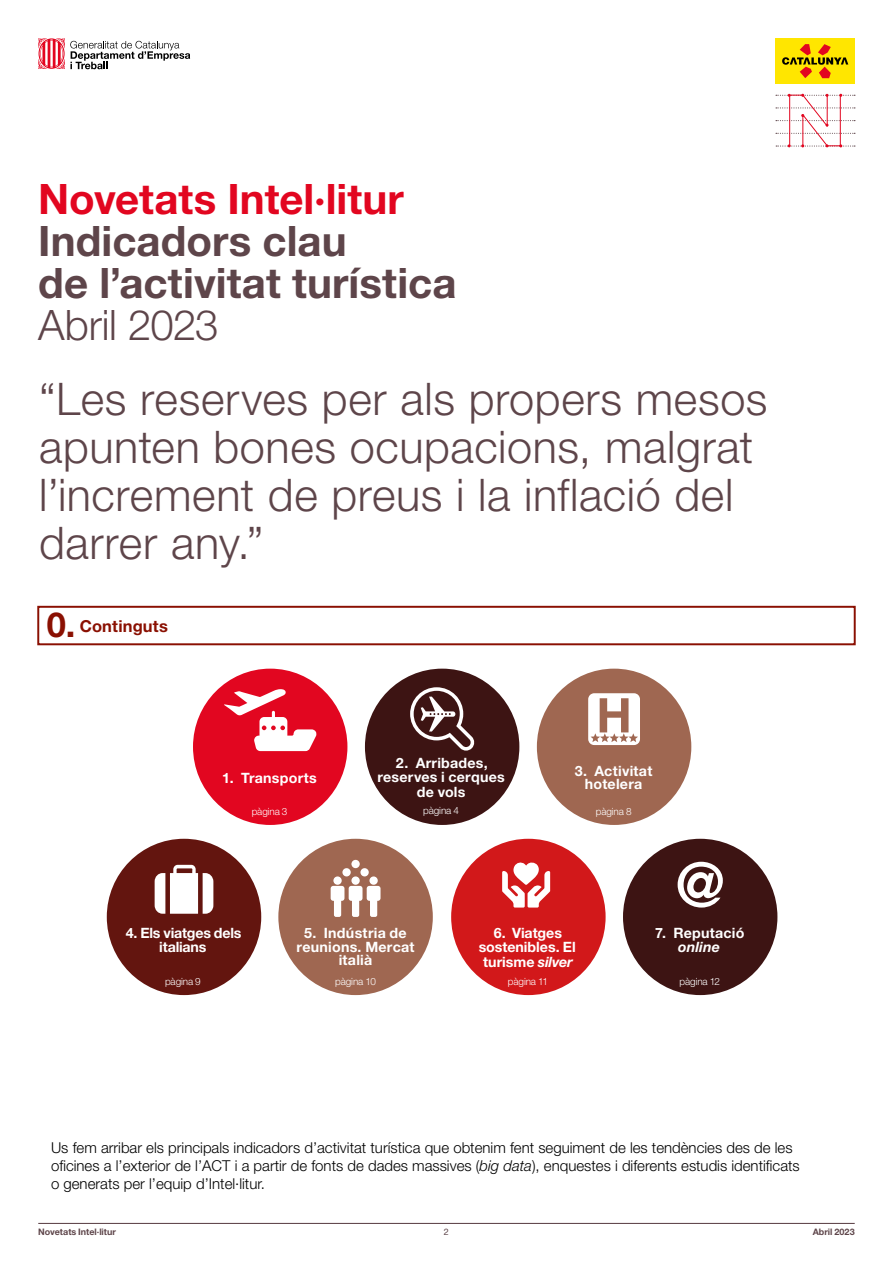
<style>
.page{position:relative;width:893px;height:1263px;background:#fff}
.page>*{position:absolute;margin:0;border:0;box-sizing:border-box;transform-origin:0 0}
.t1{font:300 45px/48px "Helvetica Neue LT Std";letter-spacing:.015em;color:#5e454a}
.t2{font:700 42px/42px "Helvetica Neue LT Std";color:#5e454a}
.t3{font:700 16.5px "Helvetica Neue LT Std";letter-spacing:.01em;color:#8a1002}
.Text_apartat_0{font:300 15px/18px "Helvetica Neue LT Std";color:#000}
.Índex{font:700 14.25px/13.5px "Helvetica Neue LT Std";letter-spacing:.015em;color:#fff;text-align:center}
.Índex-2{font:700 14.25px/13.5px "Helvetica Neue LT Std";letter-spacing:-.015em;color:#fff;text-align:center}
.Índex-3{font:700 14.25px/13.5px "Helvetica Neue LT Std";letter-spacing:-.005em;color:#fff;text-align:center}
.Índex-4{font:300 9.9px "Helvetica Neue LT Std";letter-spacing:-.01em;color:#fff}
.t4{font:700 9px "Helvetica Neue LT Std";color:#5e454a}
.t5{font:9px "Helvetica Neue LT Std";color:#5e454a}
.s1{color:#e20620}
.s2{font-weight:300}
.s3{font-size:34.5px}
.s4{font-style:italic}
</style>
<div class="page">
<hr style="left:38px;top:1223px;width:817px;height:1px;background:#5e454a">
<div style="left:776px;top:38px;width:79px;height:46px;background:#ffe600"></div>
<svg style="left:782px;top:44px;width:66px;height:34px"></svg>
<svg style="left:776px;top:94px;width:79px;height:53px"></svg>
<svg style="left:38px;top:38px;width:152px;height:31px"></svg>
<div style="left:451px;top:839px;width:155px;height:156px;background:#d2181a;border-radius:50%"></div>
<svg style="left:502px;top:862px;width:48px;height:45px"></svg>
<div style="left:623px;top:839px;width:154px;height:156px;background:#3d1413;border-radius:50%"></div>
<svg style="left:678px;top:862px;width:45px;height:45px"></svg>
<div style="left:193px;top:669px;width:154px;height:156px;background:#e20620;border-radius:50%"></div>
<svg style="left:224px;top:689px;width:93px;height:62px"></svg>
<div style="left:537px;top:669px;width:154px;height:156px;background:#9f6751;border-radius:50%"></div>
<div style="left:588px;top:693px;width:52px;height:52px;background:#fff;border-radius:6px"></div>
<svg style="left:591px;top:698px;width:47px;height:44px"></svg>
<div style="left:365px;top:669px;width:154px;height:156px;background:#3d1413;border-radius:50%"></div>
<svg style="left:410px;top:687px;width:65px;height:64px"></svg>
<div style="left:107px;top:839px;width:154px;height:156px;background:#63150f;border-radius:50%"></div>
<svg style="left:155px;top:865px;width:58px;height:49px"></svg>
<div style="left:278px;top:839px;width:155px;height:156px;background:#9f6751;border-radius:50%"></div>
<div style="left:333px;top:876px;width:9px;height:9px;background:#fff;border-radius:50%"></div>
<div style="left:351px;top:876px;width:9px;height:9px;background:#fff;border-radius:50%"></div>
<div style="left:369px;top:876px;width:9px;height:9px;background:#fff;border-radius:50%"></div>
<svg style="left:331px;top:886px;width:50px;height:31px"></svg>
<div style="left:351px;top:860px;width:9px;height:8px;background:#fff;border-radius:50%"></div>
<div style="left:342px;top:868px;width:9px;height:8px;background:#fff;border-radius:50%"></div>
<div style="left:360px;top:868px;width:9px;height:8px;background:#fff;border-radius:50%"></div>
<div style="left:37px;top:606px;width:819px;height:39px;border:2px solid #8a1002"></div>
<h2 class="t2" style="left:38px;top:177px;width:420px"><span class="s1">Novetats Intel·litur<br></span>Indicadors clau<br>de l’activitat turística<br><span class="s2">Abril 2023</span></h2>
<h2 class="t1" style="left:39px;top:374px;width:730px">“Les reserves per als propers mesos apunten bones ocupacions, malgrat l’increment de preus i la inflació del darrer any.”</h2>
<h3 class="t3" style="left:47px;top:616px;width:123px"><span class="s3">0.</span> Continguts</h3>
<p class="Índex" style="left:222px;top:770px;width:96px">1. Transports</p>
<p class="Índex-4" style="left:252px;top:805px;width:37px">pàgina 3</p>
<p class="Índex" style="left:377px;top:756px;width:129px">2. Arribades, reserves i cerques</p>
<p class="Índex" style="left:417px;top:784px;width:50px">de vols</p>
<p class="Índex-4" style="left:423px;top:805px;width:37px">pàgina 4</p>
<p class="Índex" style="left:575px;top:764px;width:79px">3. Activitat hotelera</p>
<p class="Índex-4" style="left:596px;top:805px;width:37px">pàgina 8</p>
<p class="Índex-2" style="left:126px;top:926px;width:117px">4. Els viatges dels italians</p>
<p class="Índex-4" style="left:165px;top:975px;width:37px">pàgina 9</p>
<p class="Índex" style="left:297px;top:926px;width:120px">5. Indústria de reunions. Mercat italià</p>
<p class="Índex-4" style="left:335px;top:975px;width:42px">pàgina 10</p>
<p class="Índex-3" style="left:479px;top:926px;width:98px">6. Viatges sostenibles. El</p>
<p class="Índex" style="left:483px;top:954px;width:91px">turisme <span class="s4">silver</span></p>
<p class="Índex-4" style="left:508px;top:975px;width:42px">pàgina 11</p>
<p class="Índex" style="left:655px;top:926px;width:91px">7. Reputació <span class="s4">online</span></p>
<p class="Índex-4" style="left:680px;top:975px;width:42px">pàgina 12</p>
<p class="Text_apartat_0" style="left:51px;top:1138px;width:750px">Us fem arribar els principals indicadors d’activitat turística que obtenim fent seguiment de les tendències des de les oficines a l’exterior de l’ACT i a partir de fonts de dades massives (<span class="s4">big data</span>), enquestes i diferents estudis identificats o generats per l’equip d’Intel·litur.</p>
<p class="t4" style="left:38px;top:1226px;width:79px">Novetats Intel·litur</p>
<p class="t5" style="left:444px;top:1227px;width:7px">2</p>
<p class="t4" style="left:813px;top:1226px;width:44px">Abril 2023</p>
</div>
